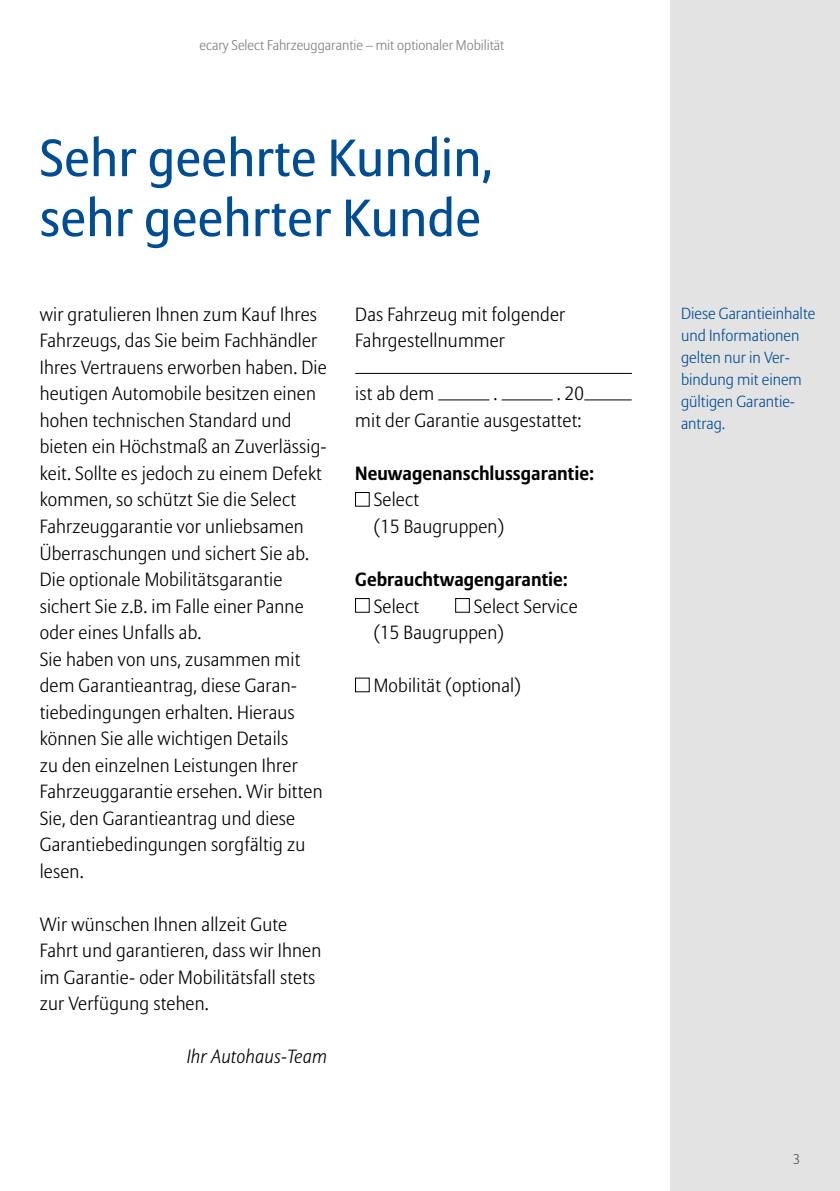
<style>
.page{position:relative;width:840px;height:1191px;background:#fff}
.page>*{position:absolute;margin:0;border:0;box-sizing:border-box;transform-origin:0 0}
.t1{font:52px/60px "Allianz Sans";letter-spacing:.01em;color:#004d93}
.t2{font:300 19px/26.6px "Allianz Sans";letter-spacing:.01em;color:#000}
.t3{font:700 19px "Allianz Sans";color:#000}
.t4{font:italic 300 19px "Allianz Sans";letter-spacing:.01em;color:#000}
.t5{font:300 16px/22px "Allianz Sans";color:#004d93}
.t6{font:300 14px "Allianz Sans";color:#7e7e7d}
.t7{font:300 14px "Allianz Sans";color:#575756}
</style>
<div class="page">
<div style="left:670px;top:0;width:169px;height:1191px;background:#e3e3e3"></div>
<hr style="left:355px;top:373px;width:276px;height:1px;background:#000">
<hr style="left:438px;top:399px;width:51px;height:1px;background:#000">
<hr style="left:501px;top:399px;width:51px;height:1px;background:#000">
<hr style="left:584px;top:399px;width:47px;height:1px;background:#000">
<div style="left:355px;top:492px;width:14px;height:14px;border:1px solid #000"></div>
<div style="left:355px;top:598px;width:14px;height:14px;border:1px solid #000"></div>
<div style="left:455px;top:598px;width:14px;height:14px;border:1px solid #000"></div>
<div style="left:355px;top:678px;width:14px;height:14px;border:1px solid #000"></div>
<p class="t6" style="left:199px;top:37px;width:306px">ecary Select Fahrzeuggarantie – mit optionaler Mobilität</p>
<h1 class="t1" style="left:40px;top:127px;width:454px">Sehr geehrte Kundin, sehr geehrter Kunde</h1>
<p class="t2" style="left:40px;top:301px;width:288px">wir gratulieren Ihnen zum Kauf Ihres Fahrzeugs, das Sie beim Fachhändler Ihres Vertrauens erworben haben. Die heutigen Automobile besitzen einen hohen technischen Standard und bieten ein Höchstmaß an Zuverlässig&shy;keit. Sollte es jedoch zu einem Defekt kommen, so schützt Sie die Select Fahrzeuggarantie vor unliebsamen Überraschungen und sichert Sie ab.<br>Die optionale Mobilitätsgarantie sichert Sie z.B. im Falle einer Panne oder eines Unfalls ab.<br>Sie haben von uns, zusammen mit dem Garantieantrag, diese Garan&shy;tiebedingungen erhalten. Hieraus können Sie alle wichtigen Details<br>zu den einzelnen Leistungen Ihrer Fahrzeuggarantie ersehen. Wir bitten Sie, den Garantieantrag und diese Garantiebedingungen sorgfältig zu lesen.</p>
<p class="t2" style="left:40px;top:910px;width:283px">Wir wünschen Ihnen allzeit Gute Fahrt und garantieren, dass wir Ihnen im Garantie- oder Mobilitätsfall stets zur Verfügung stehen.</p>
<p class="t4" style="left:186px;top:1045px;width:142px">Ihr Autohaus-Team</p>
<p class="t2" style="left:355px;top:301px;width:211px">Das Fahrzeug mit folgender<br>Fahrgestellnummer</p>
<p class="t2" style="left:355px;top:380px;width:80px">ist ab dem</p>
<p class="t2" style="left:493px;top:380px;width:5px">.</p>
<p class="t2" style="left:355px;top:380px;width:230px;text-align:right">. 20<br>mit der Garantie ausgestattet:</p>
<p class="t3" style="left:355px;top:462px;width:240px">Neuwagenanschlussgarantie:</p>
<p class="t2" style="left:373px;top:486px;width:132px">Select<br>(15 Baugruppen)</p>
<p class="t3" style="left:355px;top:568px;width:214px">Gebrauchtwagengarantie:</p>
<p class="t2" style="left:373px;top:592px;width:47px">Select</p>
<p class="t2" style="left:373px;top:592px;width:206px;text-indent:100px">Select Service (15 Baugruppen)</p>
<p class="t2" style="left:373px;top:672px;width:149px">Mobilität (optional)</p>
<p class="t5" style="left:680px;top:302px;width:136px">Diese Garantieinhalte und Informationen gelten nur in Ver&shy;bindung mit einem gültigen Garantie&shy;antrag.</p>
<p class="t7" style="left:792px;top:1150px;width:8px">3</p>
</div>
